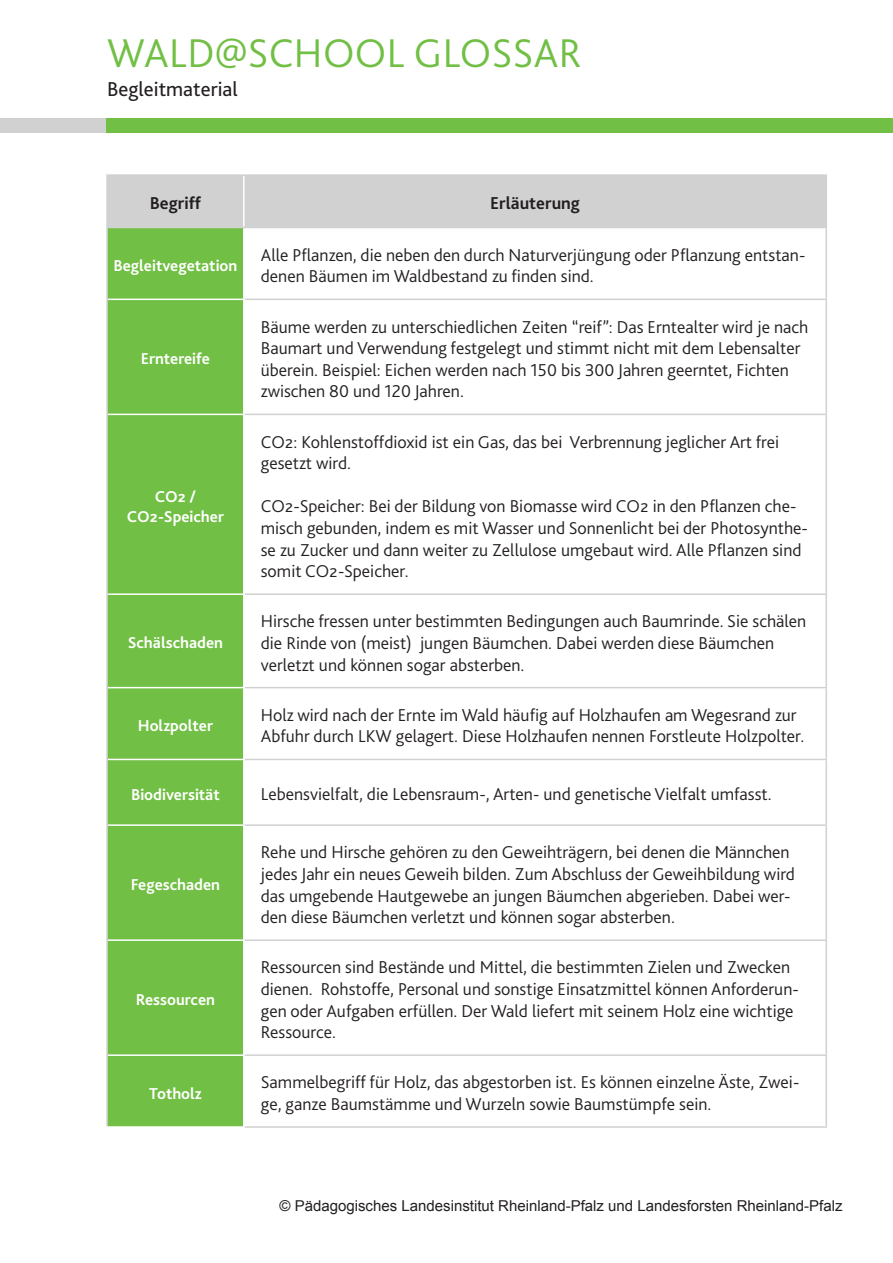
<style>
.page{position:relative;width:893px;height:1263px;background:#fff}
.page>*{position:absolute;margin:0;border:0;box-sizing:border-box;transform-origin:0 0}
.t1{font:300 42px "Bliss 2";letter-spacing:.01em;color:#71bf44}
.t2{font:21px "Bliss 2";color:#231f20}
.t3{font:300 18px/21.6px "Bliss 2";color:#231f20}
.t4{font:700 18px "Bliss 2";color:#231f20}
.t5{font:700 16.5px/19.8px "Bliss 2";color:#fff;text-align:center}
.t6{font:15px "Arial";color:#231f20}
</style>
<div class="page">
<div style="left:0;top:118px;width:106px;height:15px;background:#d1d1d1"></div>
<div style="left:106px;top:118px;width:787px;height:15px;background:#71bf44"></div>
<div style="left:107px;top:175px;width:137px;height:52px;background:#d1d1d1"></div>
<div style="left:244px;top:175px;width:582px;height:52px;background:#d1d1d1"></div>
<div style="left:108px;top:228px;width:135px;height:898px;background:#71bf44"></div>
<hr style="left:106px;top:174px;width:138px;height:2px;background:#d1d1d1">
<hr style="left:106px;top:176px;width:2px;height:51px;background:#d1d1d1">
<hr style="left:106px;top:227px;width:138px;height:1px;background:#d1d1d1">
<hr style="left:106px;top:228px;width:2px;height:71px;background:#d1d1d1">
<hr style="left:826px;top:228px;width:1px;height:71px;background:#d1d1d1">
<hr style="left:106px;top:299px;width:2px;height:115px;background:#d1d1d1">
<hr style="left:245px;top:299px;width:582px;height:1px;background:#d1d1d1">
<hr style="left:826px;top:300px;width:1px;height:114px;background:#d1d1d1">
<hr style="left:106px;top:414px;width:2px;height:180px;background:#d1d1d1">
<hr style="left:245px;top:414px;width:582px;height:1px;background:#d1d1d1">
<hr style="left:826px;top:415px;width:1px;height:178px;background:#d1d1d1">
<hr style="left:106px;top:594px;width:2px;height:94px;background:#d1d1d1">
<hr style="left:245px;top:593px;width:582px;height:2px;background:#d1d1d1">
<hr style="left:826px;top:595px;width:1px;height:92px;background:#d1d1d1">
<hr style="left:106px;top:688px;width:2px;height:71px;background:#d1d1d1">
<hr style="left:245px;top:687px;width:582px;height:1px;background:#d1d1d1">
<hr style="left:826px;top:688px;width:1px;height:71px;background:#d1d1d1">
<hr style="left:106px;top:759px;width:2px;height:66px;background:#d1d1d1">
<hr style="left:245px;top:759px;width:582px;height:1px;background:#d1d1d1">
<hr style="left:826px;top:760px;width:1px;height:64px;background:#d1d1d1">
<hr style="left:106px;top:825px;width:2px;height:115px;background:#d1d1d1">
<hr style="left:245px;top:824px;width:582px;height:2px;background:#d1d1d1">
<hr style="left:826px;top:826px;width:1px;height:113px;background:#d1d1d1">
<hr style="left:106px;top:940px;width:2px;height:115px;background:#d1d1d1">
<hr style="left:245px;top:939px;width:582px;height:2px;background:#d1d1d1">
<hr style="left:826px;top:941px;width:1px;height:113px;background:#d1d1d1">
<hr style="left:106px;top:1055px;width:2px;height:71px;background:#d1d1d1">
<hr style="left:245px;top:1054px;width:582px;height:2px;background:#d1d1d1">
<hr style="left:826px;top:1056px;width:1px;height:70px;background:#d1d1d1">
<hr style="left:245px;top:1126px;width:582px;height:2px;background:#d1d1d1">
<hr style="left:243px;top:176px;width:2px;height:51px;background:#fff">
<hr style="left:108px;top:299px;width:137px;height:1px;background:#fff">
<hr style="left:108px;top:414px;width:137px;height:1px;background:#fff">
<hr style="left:108px;top:593px;width:137px;height:2px;background:#fff">
<hr style="left:108px;top:687px;width:137px;height:1px;background:#fff">
<hr style="left:108px;top:759px;width:137px;height:1px;background:#fff">
<hr style="left:108px;top:824px;width:137px;height:2px;background:#fff">
<hr style="left:108px;top:939px;width:137px;height:2px;background:#fff">
<hr style="left:108px;top:1054px;width:137px;height:2px;background:#fff">
<hr style="left:244px;top:174px;width:583px;height:2px;background:#d1d1d1">
<hr style="left:826px;top:176px;width:1px;height:51px;background:#d1d1d1">
<hr style="left:244px;top:227px;width:583px;height:1px;background:#d1d1d1">
<h1 class="t1" style="left:107px;top:27px;width:476px">WALD@SCHOOL GLOSSAR</h1>
<p class="t2" style="left:107px;top:76px;width:132px">Begleitmaterial</p>
<p class="t4" style="left:150px;top:192px;width:53px">Begriff</p>
<p class="t4" style="left:490px;top:192px;width:91px">Erläuterung</p>
<p class="t5" style="left:113px;top:255px;width:125px">Begleitvegetation</p>
<p class="t3" style="left:261px;top:243px;width:546px">Alle Pflanzen, die neben den durch Naturverjüngung oder Pflanzung entstan&shy;denen Bäumen im Waldbestand zu finden sind.</p>
<p class="t5" style="left:141px;top:348px;width:71px">Erntereife</p>
<p class="t5" style="left:127px;top:486px;width:99px">CO2 /<br>CO2-Speicher</p>
<p class="t5" style="left:128px;top:632px;width:97px">Schälschaden</p>
<p class="t3" style="left:261px;top:315px;width:549px">Bäume werden zu unterschiedlichen Zeiten “reif”: Das Erntealter wird je nach Baumart und Verwendung festgelegt und stimmt nicht mit dem Lebensalter überein. Beispiel: Eichen werden nach 150 bis 300 Jahren geerntet, Fichten zwischen 80 und 120 Jahren.</p>
<p class="t3" style="left:261px;top:430px;width:520px">CO2: Kohlenstoffdioxid ist ein Gas, das bei Verbrennung jeglicher Art frei gesetzt wird.</p>
<p class="t3" style="left:261px;top:495px;width:549px">CO2-Speicher: Bei der Bildung von Biomasse wird CO2 in den Pflanzen che&shy;misch gebunden, indem es mit Wasser und Sonnenlicht bei der Photosynthe&shy;se zu Zucker und dann weiter zu Zellulose umgebaut wird. Alle Pflanzen sind somit CO2-Speicher.</p>
<p class="t3" style="left:261px;top:610px;width:547px">Hirsche fressen unter bestimmten Bedingungen auch Baumrinde. Sie schälen die Rinde von (meist) jungen Bäumchen. Dabei werden diese Bäumchen verletzt und können sogar absterben.</p>
<p class="t5" style="left:138px;top:715px;width:77px">Holzpolter</p>
<p class="t3" style="left:261px;top:704px;width:545px">Holz wird nach der Ernte im Wald häufig auf Holzhaufen am Wegesrand zur<br>Abfuhr durch LKW gelagert. Diese Holzhaufen nennen Forstleute Holzpolter.</p>
<p class="t5" style="left:131px;top:784px;width:90px">Biodiversität</p>
<p class="t3" style="left:261px;top:783px;width:512px">Lebensvielfalt, die Lebensraum-, Arten- und genetische Vielfalt umfasst.</p>
<p class="t5" style="left:131px;top:874px;width:91px">Fegeschaden</p>
<p class="t5" style="left:136px;top:989px;width:81px">Ressourcen</p>
<p class="t5" style="left:149px;top:1083px;width:54px">Totholz</p>
<p class="t3" style="left:261px;top:841px;width:536px">Rehe und Hirsche gehören zu den Geweihträgern, bei denen die Männchen jedes Jahr ein neues Geweih bilden. Zum Abschluss der Geweihbildung wird das umgebende Hautgewebe an jungen Bäumchen abgerieben. Dabei wer&shy;den diese Bäumchen verletzt und können sogar absterben.</p>
<p class="t3" style="left:261px;top:956px;width:540px">Ressourcen sind Bestände und Mittel, die bestimmten Zielen und Zwecken dienen. Rohstoffe, Personal und sonstige Einsatzmittel können Anforderun&shy;gen oder Aufgaben erfüllen. Der Wald liefert mit seinem Holz eine wichtige Ressource.</p>
<p class="t3" style="left:261px;top:1071px;width:540px">Sammelbegriff für Holz, das abgestorben ist. Es können einzelne Äste, Zwei&shy;ge, ganze Baumstämme und Wurzeln sowie Baumstümpfe sein.</p>
<p class="t6" style="left:280px;top:1196px;width:564px">© Pädagogisches Landesinstitut Rheinland-Pfalz und Landesforsten Rheinland-Pfalz</p>
</div>
